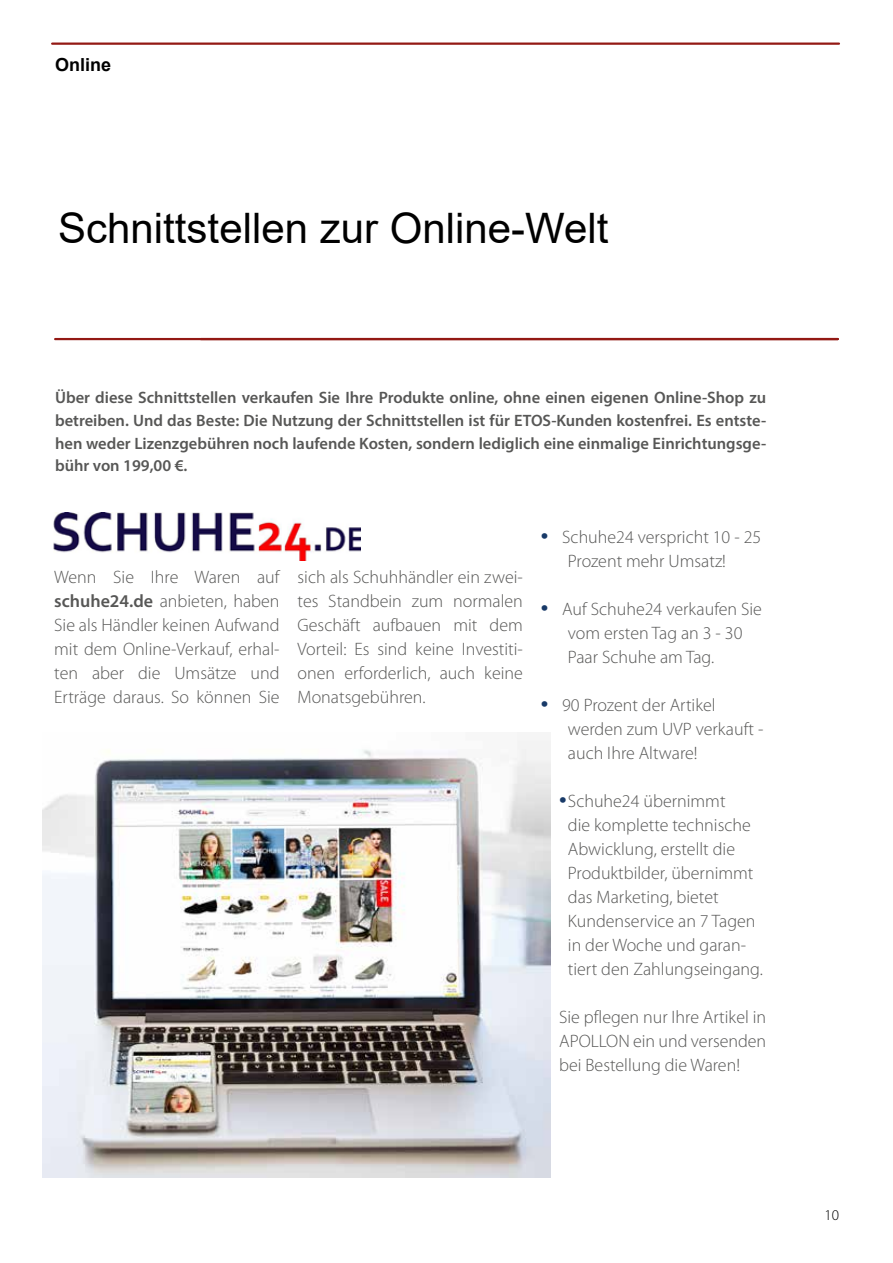
<style>
.page{position:relative;width:893px;height:1263px;background:#fff}
.page>*{position:absolute;margin:0;border:0;box-sizing:border-box;transform-origin:0 0}
.t1{font:42px "Arial";color:#000}
.t2{font:300 18px/24px "Myriad Pro";color:#575756;text-align:justify}
.t3{font:700 18px "Arial";color:#000}
.t4{font:600 16.5px/22.5px "Myriad Pro";color:#575756;text-align:justify}
.t5{font:300 15px "Myriad Pro";color:#000}
.s1{font-weight:600}
.s2{font-weight:400;font-size:27px;color:#183a68}
</style>
<div class="page">
<hr style="left:52px;top:43px;width:787px;height:2px;background:#931914">
<img style="left:43px;top:740px;width:508px;height:438px">
<img style="left:53px;top:513px;width:308px;height:48px">
<hr style="left:55px;top:338px;width:783px;height:2px;background:#931914">
<p class="t3" style="left:55px;top:52px;width:58px">Online</p>
<h1 class="t1" style="left:58px;top:199px;width:552px">Schnittstellen zur Online-Welt</h1>
<p class="t4" style="left:55px;top:386px;width:713px">Über diese Schnittstellen verkaufen Sie Ihre Produkte online, ohne einen eigenen Online-Shop zu betreiben. Und das Beste: Die Nutzung der Schnittstellen ist für ETOS-Kunden kostenfrei. Es entste&shy;hen weder Lizenzgebühren noch laufende Kosten, sondern lediglich eine einmalige Einrichtungsge&shy;bühr von 199,00 €.</p>
<p class="t2" style="left:54px;top:565px;width:227px">Wenn Sie Ihre Waren auf <span class="s1">schuhe24.de</span> anbieten, haben Sie als Händler keinen Aufwand mit dem Online-Verkauf, erhal&shy;ten aber die Umsätze und Erträge daraus. So können Sie</p>
<p class="t2" style="left:298px;top:565px;width:227px">sich als Schuhhändler ein zwei&shy;tes Standbein zum normalen Geschäft aufbauen mit dem Vorteil: Es sind keine Investiti&shy;onen erforderlich, auch keine Monatsgebühren.</p>
<p class="t2" style="left:541px;top:526px;width:222px;text-align:center"><span class="s2">•</span> Schuhe24 verspricht 10 - 25<br>Prozent mehr Umsatz!</p>
<p class="t2" style="left:568px;top:598px;width:196px;text-align:left;text-indent:-27px"><span class="s2">•</span> Auf Schuhe24 verkaufen Sie vom ersten Tag an 3 - 30<br>Paar Schuhe am Tag.</p>
<p class="t2" style="left:568px;top:694px;width:197px;text-align:left;text-indent:-27px"><span class="s2">•</span> 90 Prozent der Artikel werden zum UVP verkauft - auch Ihre Altware!</p>
<p class="t2" style="left:568px;top:790px;width:196px;text-align:left;text-indent:-9px"><span class="s2">•</span>Schuhe24 übernimmt<br>die komplette technische<br>Abwicklung, erstellt die<br>Produktbilder, übernimmt das Marketing, bietet<br>Kundenservice an 7 Tagen in der Woche und garan&shy;tiert den Zahlungseingang.</p>
<p class="t2" style="left:559px;top:1006px;width:209px">Sie pflegen nur Ihre Artikel in APOLLON ein und versenden bei Bestellung die Waren!</p>
<p class="t5" style="left:824px;top:1207px;width:16px">10</p>
</div>
